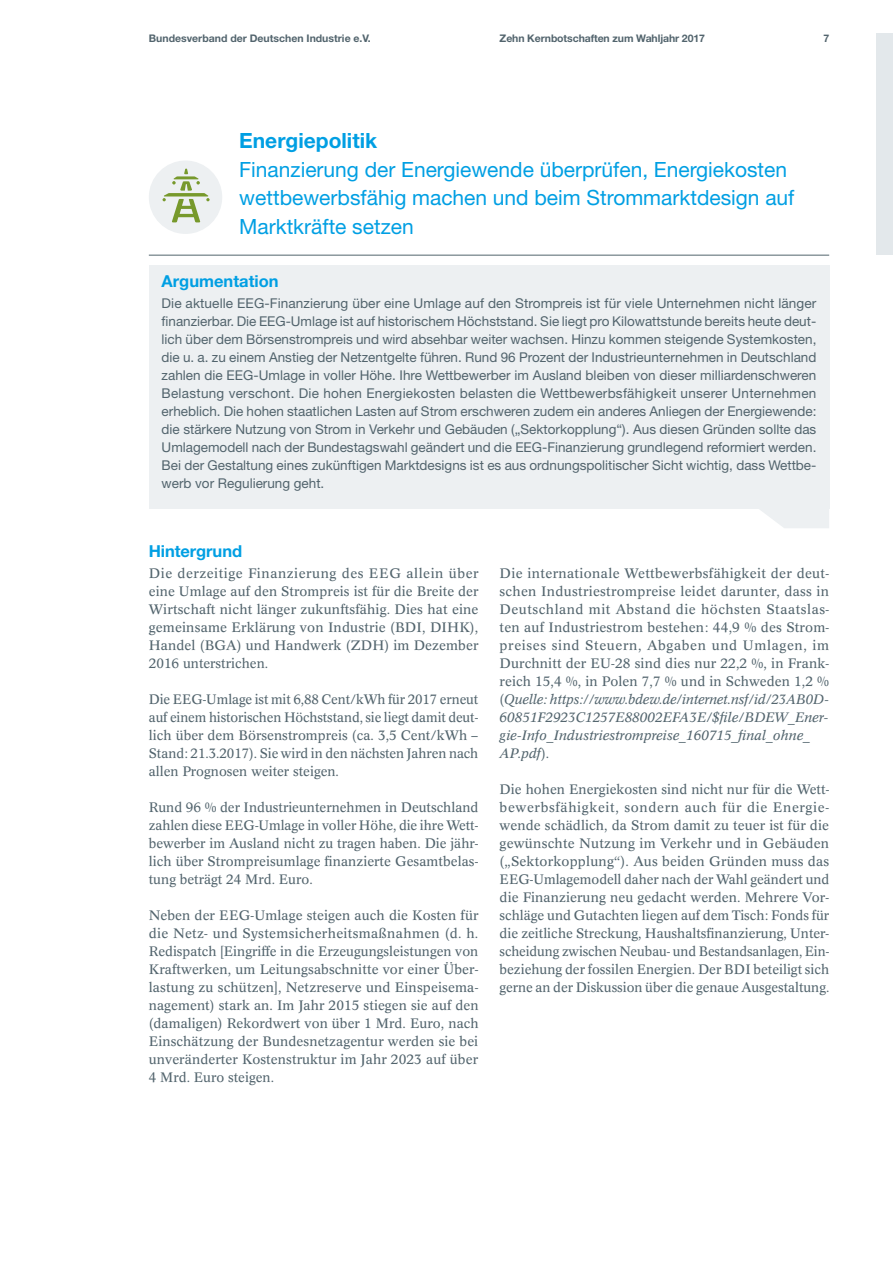
<style>
.page{position:relative;width:893px;height:1263px;background:#fff}
.page>*{position:absolute;margin:0;border:0;box-sizing:border-box;transform-origin:0 0}
.t1{font:21px/28.5px "Helvetica Neue LT Std";color:#009fe3}
.t2{font:700 21px "Helvetica Neue LT Std";color:#009fe3}
.t3{font:700 16.5px "Helvetica Neue LT Std";color:#009fe3}
.t4{font:13.5px/18px "Concorde BE";letter-spacing:.005em;color:#52646d;text-align:justify}
.t5{font:13.5px/18px "Helvetica Neue LT Std";color:#52646d;text-align:justify}
.t6{font:700 10.5px "Helvetica Neue LT Std";color:#52646d}
.s1{font-style:italic}
</style>
<div class="page">
<div style="left:876px;top:34px;width:17px;height:221px;background:#e3e8eb"></div>
<hr style="left:149px;top:255px;width:680px;height:1px;background:#52646d">
<div style="left:149px;top:266px;width:680px;height:46px;background:#edf0f2"></div>
<div style="left:149px;top:286px;width:680px;height:223px;background:#edf0f2"></div>
<svg style="left:759px;top:509px;width:70px;height:19px"></svg>
<div style="left:149px;top:161px;width:73px;height:73px;background:#edf0f2;border-radius:50%"></div>
<svg style="left:163px;top:169px;width:47px;height:53px"></svg>
<p class="t6" style="left:149px;top:31px;width:223px">Bundesverband der Deutschen Industrie e.V.</p>
<p class="t6" style="left:500px;top:31px;width:207px">Zehn Kernbotschaften zum Wahljahr 2017</p>
<p class="t6" style="left:823px;top:31px;width:7px">7</p>
<h1 class="t2" style="left:239px;top:128px;width:139px">Energiepolitik</h1>
<h1 class="t1" style="left:239px;top:155px;width:557px">Finanzierung der Energiewende überprüfen, Energiekosten wettbewerbsfähig machen und beim Strommarktdesign auf<br>Marktkräfte setzen</h1>
<p class="t3" style="left:162px;top:271px;width:119px">Argumentation</p>
<p class="t5" style="left:162px;top:294px;width:656px">Die aktuelle EEG-Finanzierung über eine Umlage auf den Strompreis ist für viele Unternehmen nicht länger finanzierbar. Die EEG-Umlage ist auf historischem Höchststand. Sie liegt pro Kilowattstunde bereits heute deut&shy;lich über dem Börsenstrompreis und wird absehbar weiter wachsen. Hinzu kommen steigende Systemkosten, die u. a. zu einem Anstieg der Netzentgelte führen. Rund 96 Prozent der Industrieunternehmen in Deutschland zahlen die EEG-Umlage in voller Höhe. Ihre Wettbewerber im Ausland bleiben von dieser milliardenschweren Belastung verschont. Die hohen Energiekosten belasten die Wettbewerbsfähigkeit unserer Unternehmen erheblich. Die hohen staatlichen Lasten auf Strom erschweren zudem ein anderes Anliegen der Energiewende: die stärkere Nutzung von Strom in Verkehr und Gebäuden („Sektorkopplung“). Aus diesen Gründen sollte das Umlagemodell nach der Bundestagswahl geändert und die EEG-Finanzierung grundlegend reformiert werden.<br>Bei der Gestaltung eines zukünftigen Marktdesigns ist es aus ordnungspolitischer Sicht wichtig, dass Wettbe&shy;werb vor Regulierung geht.</p>
<p class="t3" style="left:149px;top:541px;width:95px">Hintergrund</p>
<p class="t4" style="left:149px;top:565px;width:331px">Die derzeitige Finanzierung des EEG allein über eine Umlage auf den Strompreis ist für die Breite der Wirtschaft nicht länger zukunftsfähig. Dies hat eine gemeinsame Erklärung von Industrie (BDI, DIHK), Handel (BGA) und Handwerk (ZDH) im Dezember 2016 unterstrichen.</p>
<p class="t4" style="left:149px;top:691px;width:331px">Die EEG-Umlage ist mit 6,88 Cent/kWh für 2017 erneut auf einem historischen Höchststand, sie liegt damit deut&shy;lich über dem Börsenstrompreis (ca. 3,5 Cent/kWh – Stand: 21.3.2017). Sie wird in den nächsten Jahren nach allen Prognosen weiter steigen.</p>
<p class="t4" style="left:149px;top:799px;width:331px">Rund 96 % der Industrieunternehmen in Deutschland zahlen diese EEG-Umlage in voller Höhe, die ihre Wett&shy;bewerber im Ausland nicht zu tragen haben. Die jähr&shy;lich über Strompreisumlage finanzierte Gesamtbelas&shy;tung beträgt 24 Mrd. Euro.</p>
<p class="t4" style="left:149px;top:907px;width:331px">Neben der EEG-Umlage steigen auch die Kosten für die Netz- und Systemsicherheitsmaßnahmen (d. h.<br>Redispatch [Eingriffe in die Erzeugungsleistungen von Kraftwerken, um Leitungsabschnitte vor einer Über&shy;lastung zu schützen], Netzreserve und Einspeisema&shy;nagement) stark an. Im Jahr 2015 stiegen sie auf den (damaligen) Rekordwert von über 1 Mrd. Euro, nach Einschätzung der Bundesnetzagentur werden sie bei unveränderter Kostenstruktur im Jahr 2023 auf über 4 Mrd. Euro steigen.</p>
<p class="t4" style="left:500px;top:565px;width:331px;text-align:left">Die internationale Wettbewerbsfähigkeit der deut&shy;schen Industriestrompreise leidet darunter, dass in Deutschland mit Abstand die höchsten Staatslas&shy;ten auf Industriestrom bestehen: 44,9 % des Strom&shy;preises sind Steuern, Abgaben und Umlagen, im Durchnitt der EU-28 sind dies nur 22,2 %, in Frank&shy;reich 15,4 %, in Polen 7,7 % und in Schweden 1,2 % (<span class="s1">Quelle: https://www.bdew.de/internet.nsf/id/23AB0D-60851F2923C1257E88002EFA3E/$file/BDEW_Ener&shy;gie-Info_Industriestrompreise_160715_final_ohne_ AP.pdf</span>).</p>
<p class="t4" style="left:500px;top:781px;width:331px">Die hohen Energiekosten sind nicht nur für die Wett&shy;bewerbsfähigkeit, sondern auch für die Energie&shy;wende schädlich, da Strom damit zu teuer ist für die gewünschte Nutzung im Verkehr und in Gebäuden („Sektorkopplung“). Aus beiden Gründen muss das EEG-Umlagemodell daher nach der Wahl geändert und die Finanzierung neu gedacht werden. Mehrere Vor&shy;schläge und Gutachten liegen auf dem Tisch: Fonds für die zeitliche Streckung, Haushaltsfinanzierung, Unter&shy;scheidung zwischen Neubau- und Bestandsanlagen, Ein&shy;beziehung der fossilen Energien. Der BDI beteiligt sich gerne an der Diskussion über die genaue Ausgestaltung.</p>
</div>
